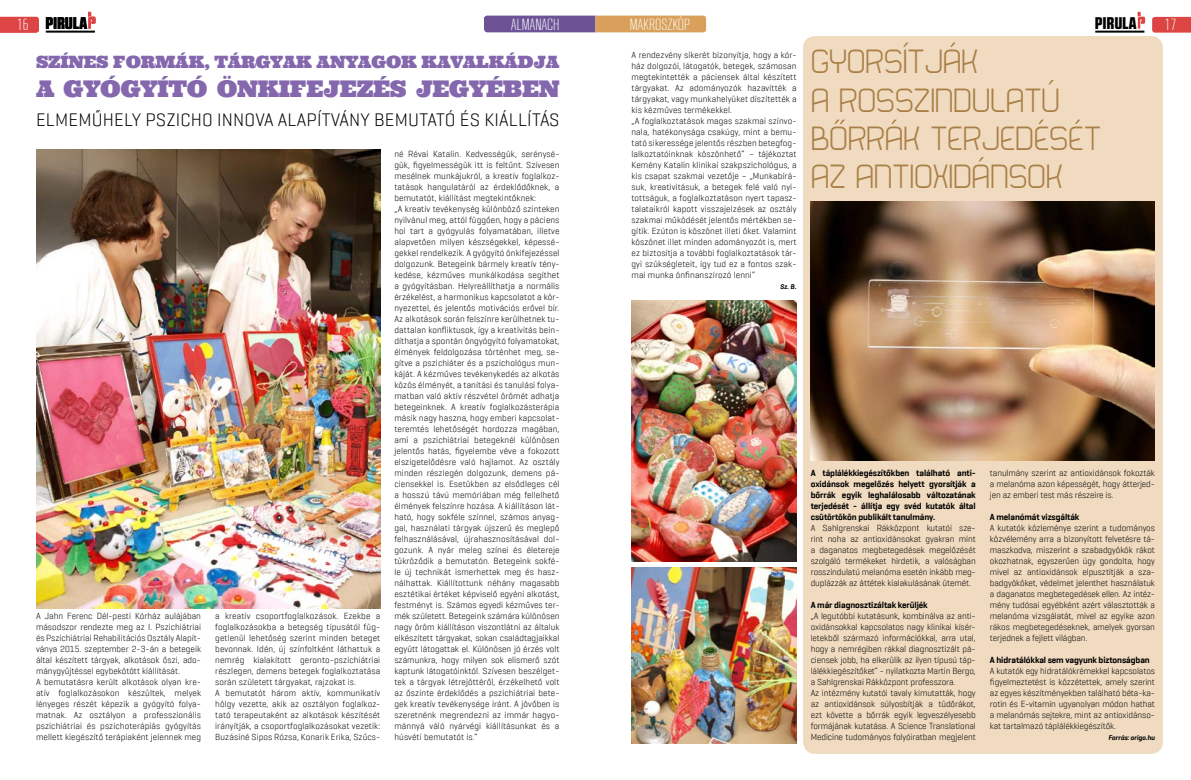
<style>
.page{position:relative;width:1191px;height:780px;background:#fff}
.page>*{position:absolute;margin:0;border:0;box-sizing:border-box;transform-origin:0 0}
.t1{font:100 39px/38.2px "Bender";color:#a97f46}
.t2{font:23px "Ultra";letter-spacing:-.01em;color:#8467ad}
.t3{font:300 18.3px "Geogrotesque";letter-spacing:.01em;color:#000}
.t4{font:17px "Ultra";letter-spacing:-.01em;color:#8467ad}
.t5{font:16.9px "RB No 2.1 b Black DEMO";letter-spacing:.03em;color:#000}
.t6{font:300 16px "RB No 2";color:#fff}
.t7{font:16px "RB No 2 Light Alternative";color:#fff}
.t8{font:300 9px/11px "Geogrotesque";letter-spacing:.01em;color:#000}
.t9{font:300 9px/11px "Geogrotesque";letter-spacing:-.01em;color:#000}
.t10{font:600 9px/11px "Geogrotesque";letter-spacing:-.01em;color:#000;text-align:justify}
.t11{font:italic 600 7px "Geogrotesque";letter-spacing:-.01em;color:#000}
.s1{font-family:"RB No 2 Light Alternative";font-size:16px;color:#fff}
</style>
<div class="page">
<svg style="left:1152px;top:17px;width:39px;height:16px"></svg>
<hr style="left:46px;top:31px;width:49px;height:2px;background:#000">
<hr style="left:1095px;top:31px;width:49px;height:2px;background:#000">
<svg style="left:1137px;top:12px;width:8px;height:17px"></svg>
<div style="left:803px;top:36px;width:359px;height:717px;background:#f0dbc0;border-radius:12px"></div>
<svg style="left:0;top:17px;width:39px;height:16px"></svg>
<svg style="left:88px;top:12px;width:8px;height:17px"></svg>
<svg style="left:484px;top:16px;width:222px;height:16px;background:#946f80"></svg>
<div style="left:629px;top:18px;width:61px;height:12px;background:#d8a05a"></div>
<svg style="left:903px;top:43px;width:5px;height:4px"></svg>
<svg style="left:950px;top:43px;width:5px;height:4px"></svg>
<svg style="left:834px;top:120px;width:11px;height:4px"></svg>
<svg style="left:891px;top:120px;width:5px;height:4px"></svg>
<svg style="left:1038px;top:120px;width:5px;height:4px"></svg>
<img style="left:36px;top:149px;width:344px;height:459px">
<img style="left:631px;top:300px;width:165px;height:261px">
<img style="left:631px;top:567px;width:165px;height:177px">
<img style="left:810px;top:201px;width:345px;height:260px">
<h3 class="t5" style="left:17px;top:16px;width:72px"><span class="s1">16</span> PIRULA</h3>
<h3 class="t6" style="left:511px;top:16px;width:49px">ALMANACH</h3>
<h3 class="t6" style="left:629px;top:16px;width:62px">AMLMAKROSZKÓP</h3>
<h3 class="t6" style="left:648px;top:16px;width:30px">ANACH</h3>
<h3 class="t4" style="left:36px;top:50px;width:47px">SZÍNES</h3>
<h3 class="t4" style="left:113px;top:50px;width:116px">FORMÁK, TÁRGYA</h3>
<h3 class="t4" style="left:296px;top:50px;width:36px">K ANYAG</h3>
<h3 class="t4" style="left:386px;top:50px;width:161px">OK KAVALKÁDJA</h3>
<h2 class="t2" style="left:36px;top:73px;width:288px">A GYÓGYÍTÓ ÖNKIFEJEZÉS</h2>
<h2 class="t2" style="left:416px;top:73px;width:19px">JEGYÉBEN</h2>
<h3 class="t3" style="left:36px;top:108px;width:22px">Elmem</h3>
<h3 class="t3" style="left:92px;top:108px;width:22px">űhely</h3>
<h3 class="t3" style="left:145px;top:108px;width:21px">Pszicho</h3>
<h3 class="t3" style="left:217px;top:108px;width:16px">Innova</h3>
<h3 class="t3" style="left:278px;top:108px;width:20px">Alapítvány</h3>
<h3 class="t3" style="left:374px;top:108px;width:22px">Bemutat</h3>
<h3 class="t3" style="left:445px;top:108px;width:59px">ó és Kiállítás</h3>
<p class="t8" style="left:36px;top:610px;width:166px">A Jahn Ferenc Dél-pesti Kórház aulájában másodszor rendezte meg az I. Pszichiátriai és Pszichiátriai Rehabilitációs Osztály Alapít&shy;ványa 2015. szeptember 2-3-án a betegeik által készített tárgyak, alkotások őszi, ado&shy;mánygyűjtéssel egybekötött kiállítását.<br>A bemutatásra került alkotások olyan kre&shy;atív foglalkozásokon készültek, melyek lényeges részét képezik a gyógyító folya&shy;matnak. Az osztályon a professzionális pszichiátriai és pszichoterápiás gyógyítás mellett kiegészítő terápiaként jelennek meg</p>
<p class="t8" style="left:215px;top:610px;width:166px">a kreatív csoportfoglalkozások. Ezekbe a foglalkozásokba a betegség típusától füg&shy;getlenül lehetőség szerint minden beteget bevonnak. Idén, új színfoltként láthattuk a nemrég kialakított geronto-pszichiátriai részlegen, demens betegek foglalkoztatása során született tárgyakat, rajzokat is.<br>A bemutatót három aktív, kommunikatív hölgy vezette, akik az osztályon foglalkoz&shy;tató terapeutaként az alkotások készítését irányítják, a csoportfoglalkozásokat vezetik:<br>Buzásiné Sipos Rózsa, Konarik Erika, Szűcs-</p>
<p class="t8" style="left:394px;top:148px;width:166px">né Révai Katalin. Kedvességük, serénysé&shy;gük, figyelmességük itt is feltűnt. Szívesen mesélnek munkájukról, a kreatív foglalkoz&shy;tatások hangulatáról az érdeklődőknek, a bemutatót, kiállítást megtekintőknek:<br>„A kreatív tevékenység különböző szinteken nyilvánul meg, attól függően, hogy a páciens hol tart a gyógyulás folyamatában, illetve alapvetően milyen készségekkel, képessé&shy;gekkel rendelkezik. A gyógyító önkifejezéssel dolgozunk. Betegeink bármely kreatív tény&shy;kedése, kézműves munkálkodása segíthet a gyógyításban. Helyreállíthatja a normális érzékelést, a harmonikus kapcsolatot a kör&shy;nyezettel, és jelentős motivációs erővel bír.<br>Az alkotások során felszínre kerülhetnek tu&shy;dattalan konfliktusok, így a kreativitás bein&shy;díthatja a spontán öngyógyító folyamatokat, élmények feldolgozása történhet meg, se&shy;gítve a pszichiáter és a pszichológus mun&shy;káját. A kézműves tevékenykedés az alkotás közös élményét, a tanítási és tanulási folya&shy;matban való aktív részvétel örömét adhatja betegeinknek. A kreatív foglalkozásterápia másik nagy haszna, hogy emberi kapcsolat&shy;teremtés lehetőségét hordozza magában, ami a pszichiátriai betegeknél különösen jelentős hatás, figyelembe véve a fokozott elszigetelődésre való hajlamot. Az osztály minden részlegén dolgozunk, demens pá&shy;ciensekkel is. Esetükben az elsődleges cél a hosszú távú memóriában még fellelhető élmények felszínre hozása. A kiállításon lát&shy;ható, hogy sokféle színnel, számos anyag&shy;gal, használati tárgyak újszerű és meglepő felhasználásával, újrahasznosításával dol&shy;gozunk. A nyár meleg színei és életereje tükröződik a bemutatón. Betegeink sokfé&shy;le új technikát ismerhettek meg és hasz&shy;nálhattak. Kiállítottunk néhány magasabb esztétikai értéket képviselő egyéni alkotást, festményt is. Számos egyedi kézműves ter&shy;mék született. Betegeink számára különösen nagy öröm kiállításon viszontlátni az általuk elkészített tárgyakat, sokan családtagjaikkal együtt látogattak el. Különösen jó érzés volt számunkra, hogy milyen sok elismerő szót kaptunk látogatóinktól. Szívesen beszélget&shy;tek a tárgyak létrejöttéről, érzékelhető volt az őszinte érdeklődés a pszichiátriai bete&shy;gek kreatív tevékenysége iránt. A jövőben is szeretnénk megrendezni az immár hagyo&shy;mánnyá váló nyárvégi kiállításunkat és a húsvéti bemutatót is.”</p>
<p class="t8" style="left:631px;top:49px;width:166px">A rendezvény sikerét bizonyítja, hogy a kór&shy;ház dolgozói, látogatók, betegek, számosan megtekintették a páciensek által készített tárgyakat. Az adományozók hazavitték a tárgyakat, vagy munkahelyüket díszítették a kis kézműves termékekkel.<br>„A foglalkoztatások magas szakmai színvo&shy;nala, hatékonysága csakúgy, mint a bemu&shy;tató sikeressége jelentős részben betegfog&shy;lalkoztatóinknak köszönhető” – tájékoztat Kemény Katalin klinikai szakpszichológus, a kis csapat szakmai vezetője – „Munkabírá&shy;suk, kreativitásuk, a betegek felé való nyi&shy;tottságuk, a foglalkoztatáson nyert tapasz&shy;talataikról kapott visszajelzések az osztály szakmai működését jelentős mértékben se&shy;gítik. Ezúton is köszönet illeti őket. Valamint köszönet illet minden adományozót is, mert ez biztosítja a további foglalkoztatások tár&shy;gyi szükségleteit, így tud ez a fontos szak&shy;mai munka önfinanszírozó lenni”</p>
<p class="t11" style="left:780px;top:282px;width:18px">Sz. B.</p>
<h3 class="t5" style="left:1095px;top:16px;width:43px">PIRULA</h3>
<h3 class="t7" style="left:1164px;top:15px;width:13px">17</h3>
<h1 class="t1" style="left:810px;top:41px;width:292px">GYORSITJAK<br>A ROSSZINDULATU<br>BORRAK TERJEDESET<br>AZ ANTIOXIDANSOK</h1>
<p class="t10" style="left:810px;top:467px;width:166px">A táplálékkiegészítőkben található anti&shy;oxidánsok megelőzés helyett gyorsítják a bőrrák egyik leghalálosabb változatának terjedését - állítja egy svéd kutatók által csütörtökön publikált tanulmány.</p>
<p class="t8" style="left:810px;top:522px;width:166px;text-align:justify">A Sahlgrenskai Rákközpont kutatói sze&shy;rint noha az antioxidánsokat gyakran mint a daganatos megbetegedések megelőzését szolgáló termékeket hirdetik, a valóságban rosszindulatú melanóma esetén inkább meg&shy;duplázzák az áttétek kialakulásának ütemét.</p>
<p class="t10" style="left:810px;top:599px;width:118px">A már diagnosztizáltak kerüljék</p>
<p class="t9" style="left:810px;top:610px;width:166px">„A legutóbbi kutatásunk, kombinálva az anti&shy;oxidánsokkal kapcsolatos nagy klinikai kísér&shy;letekből származó információkkal, arra utal, hogy a nemrégiben rákkal diagnosztizált pá&shy;ciensek jobb, ha elkerülik az ilyen típusú táp&shy;lálékkiegészítőket” - nyilatkozta Martin Bergo, a Sahlgrenskai Rákközpont professzora.<br>Az intézmény kutatói tavaly kimutatták, hogy az antioxidánsok súlyosbítják a tüdőrákot, ezt követte a bőrrák egyik legveszélyesebb formájának kutatása. A Science Translational Medicine tudományos folyóiratban megjelent</p>
<p class="t8" style="left:990px;top:467px;width:166px;text-align:justify">tanulmány szerint az antioxidánsok fokozták a melanóma azon képességét, hogy átterjed&shy;jen az emberi test más részeire is.</p>
<p class="t10" style="left:990px;top:511px;width:91px">A melanómát vizsgálták</p>
<p class="t8" style="left:990px;top:522px;width:166px;text-align:justify">A kutatók közleménye szerint a tudományos közvélemény arra a bizonyított felvetésre tá&shy;maszkodva, miszerint a szabadgyökök rákot okozhatnak, egyszerűen úgy gondolta, hogy mivel az antioxidánsok elpusztítják a sza&shy;badgyököket, védelmet jelenthet használatuk a daganatos megbetegedések ellen. Az intéz&shy;mény tudósai egyébként azért választották a melanóma vizsgálatát, mivel az egyike azon rákos megbetegedéseknek, amelyek gyorsan terjednek a fejlett világban.</p>
<p class="t10" style="left:990px;top:654px;width:161px">A hidratálókkal sem vagyunk biztonságban</p>
<p class="t8" style="left:990px;top:665px;width:166px;text-align:justify">A kutatók egy hidratálókrémekkel kapcsolatos figyelmeztetést is közzétettek, amely szerint az egyes készítményekben található béta-ka&shy;rotin és E-vitamin ugyanolyan módon hathat a melanómás sejtekre, mint az antioxidánso&shy;kat tartalmazó táplálékkiegészítők.</p>
<p class="t11" style="left:1108px;top:733px;width:48px">Forrás: origo.hu</p>
</div>
